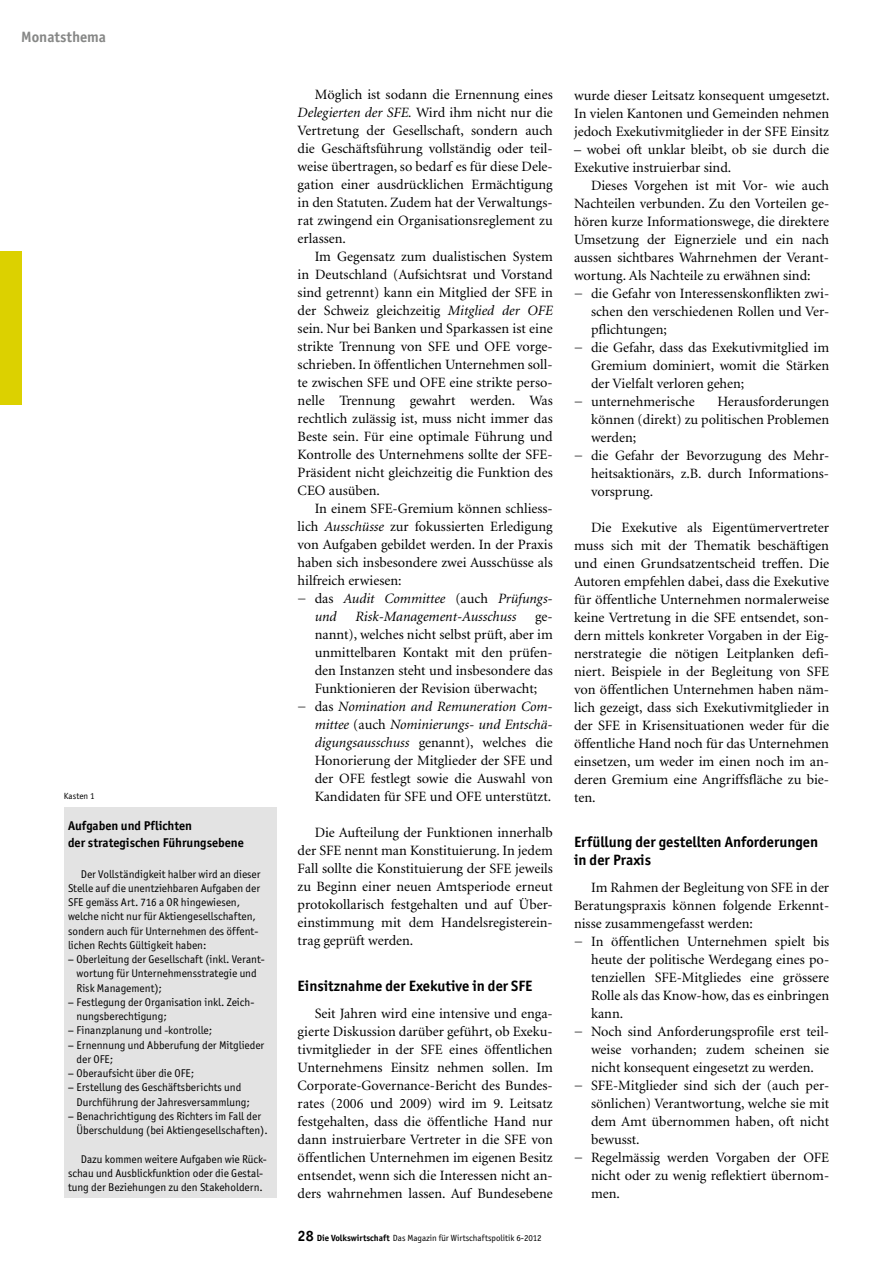
<style>
.page{position:relative;width:893px;height:1263px;background:#fff}
.page>*{position:absolute;margin:0;border:0;box-sizing:border-box;transform-origin:0 0}
.t1{font:700 15px/18px "Officina San ITC";color:#000}
.t2{font:700 15px "Officina San ITC";color:#868786}
.t3{font:14.25px/18px "Minion";color:#000;text-align:justify}
.t4{font:italic 14.25px "Minion";color:#000}
.t5{font:700 12.75px/16.5px "Officina San ITC";color:#000}
.t6{font:11.25px/14.2px "Officina San ITC";color:#000}
.t7{font:9px "Officina San ITC";color:#000}
.s1{font-style:italic}
.s2{font-style:normal}
.s3{font-weight:700;font-size:15px}
.s4{font-weight:700}
</style>
<div class="page">
<div style="left:0;top:252px;width:21px;height:153px;background:#dcd100"></div>
<div style="left:64px;top:807px;width:212px;height:390px;background:#e3e3e3"></div>
<p class="t2" style="left:21px;top:27px;width:86px">Monatsthema</p>
<p class="t7" style="left:64px;top:791px;width:32px">Kasten 1</p>
<p class="t5" style="left:68px;top:818px;width:177px">Aufgaben und Pflichten<br>der strategischen Führungsebene</p>
<p class="t6" style="left:81px;top:866px;width:181px">Der Vollständigkeit halber wird an dieser</p>
<p class="t6" style="left:68px;top:881px;width:194px">Stelle auf die unentziehbaren Aufgaben der</p>
<p class="t6" style="left:68px;top:895px;width:174px">SFE gemäss Art. 716 a OR hingewiesen,</p>
<p class="t6" style="left:68px;top:909px;width:189px">welche nicht nur für Aktiengesellschaften,</p>
<p class="t6" style="left:68px;top:924px;width:192px">sondern auch für Unternehmen des öffent-</p>
<p class="t6" style="left:68px;top:938px;width:140px">lichen Rechts Gültigkeit haben:</p>
<p class="t6" style="left:68px;top:952px;width:198px">− Oberleitung der Gesellschaft (inkl. Verant-</p>
<p class="t6" style="left:77px;top:966px;width:182px">wortung für Unternehmensstrategie und</p>
<p class="t6" style="left:77px;top:981px;width:87px">Risk Management);</p>
<p class="t6" style="left:68px;top:995px;width:188px">− Festlegung der Organisation inkl. Zeich-</p>
<p class="t6" style="left:77px;top:1009px;width:92px">nungsberechtigung;</p>
<p class="t6" style="left:68px;top:1023px;width:146px">− Finanzplanung und -kontrolle;</p>
<p class="t6" style="left:68px;top:1038px;width:198px">− Ernennung und Abberufung der Mitglieder</p>
<p class="t6" style="left:77px;top:1052px;width:38px">der OFE;</p>
<p class="t6" style="left:68px;top:1066px;width:127px">− Oberaufsicht über die OFE;</p>
<p class="t6" style="left:68px;top:1080px;width:175px">− Erstellung des Geschäftsberichts und</p>
<p class="t6" style="left:77px;top:1095px;width:175px">Durchführung der Jahresversammlung;</p>
<p class="t6" style="left:68px;top:1109px;width:195px">− Benachrichtigung des Richters im Fall der</p>
<p class="t6" style="left:77px;top:1123px;width:193px">Überschuldung (bei Aktiengesellschaften).</p>
<p class="t6" style="left:68px;top:1152px;width:200px;text-indent:13px">Dazu kommen weitere Aufgaben wie Rück&shy;schau und Ausblickfunktion oder die Gestal&shy;tung der Beziehungen zu den Stakeholdern.</p>
<p class="t3" style="left:298px;top:86px;width:257px;text-indent:17px">Möglich ist sodann die Ernennung eines <span class="s1">Delegierten der SFE.</span> Wird ihm nicht nur die Vertretung der Gesellschaft, sondern auch die Geschäftsführung vollständig oder teil&shy;weise übertragen, so bedarf es für diese Dele&shy;gation einer ausdrücklichen Ermächtigung in den Statuten. Zudem hat der Verwaltungs&shy;rat zwingend ein Organisationsreglement zu erlassen.</p>
<p class="t3" style="left:298px;top:248px;width:257px;text-indent:17px">Im Gegensatz zum dualistischen System in Deutschland (Aufsichtsrat und Vorstand sind getrennt) kann ein Mitglied der SFE in der Schweiz gleichzeitig <span class="s1">Mitglied der OFE </span>sein. Nur bei Banken und Sparkassen ist eine strikte Trennung von SFE und OFE vorge&shy;schrieben. In öffentlichen Unternehmen soll&shy;te zwischen SFE und OFE eine strikte perso&shy;nelle Trennung gewahrt werden. Was rechtlich zulässig ist, muss nicht immer das Beste sein. Für eine optimale Führung und Kontrolle des Unternehmens sollte der SFE-Präsident nicht gleichzeitig die Funktion des CEO ausüben.</p>
<p class="t3" style="left:315px;top:500px;width:240px">In einem SFE-Gremium können schliess-</p>
<p class="t3" style="left:298px;top:518px;width:257px">lich <span class="s1">Ausschüsse</span> zur fokussierten Erledigung</p>
<p class="t3" style="left:298px;top:536px;width:257px">von Aufgaben gebildet werden. In der Praxis</p>
<p class="t3" style="left:298px;top:554px;width:257px">haben sich insbesondere zwei Ausschüsse als</p>
<p class="t3" style="left:298px;top:572px;width:105px">hilfreich erwiesen:</p>
<p class="t4" style="left:298px;top:592px;width:257px"><span class="s2">− das</span> Audit Committee <span class="s2">(auch</span> Prüfungs-</p>
<p class="t4" style="left:315px;top:610px;width:24px">und</p>
<p class="t4" style="left:355px;top:610px;width:162px">Risk-Management-Ausschuss</p>
<p class="t3" style="left:535px;top:608px;width:19px">ge-</p>
<p class="t3" style="left:315px;top:626px;width:240px">nannt), welches nicht selbst prüft, aber im</p>
<p class="t3" style="left:315px;top:644px;width:240px">unmittelbaren Kontakt mit den prüfen-</p>
<p class="t3" style="left:315px;top:662px;width:240px">den Instanzen steht und insbesondere das</p>
<p class="t3" style="left:315px;top:680px;width:224px">Funktionieren der Revision überwacht;</p>
<p class="t4" style="left:298px;top:700px;width:257px"><span class="s2">− das</span> Nomination and Remuneration Com-</p>
<p class="t4" style="left:315px;top:718px;width:240px">mittee <span class="s2">(auch</span> Nominierungs- und Entschä-</p>
<p class="t3" style="left:315px;top:734px;width:240px"><span class="s1">digungsausschuss</span> genannt), welches die</p>
<p class="t3" style="left:315px;top:752px;width:240px">Honorierung der Mitglieder der SFE und</p>
<p class="t3" style="left:315px;top:770px;width:240px">der OFE festlegt sowie die Auswahl von</p>
<p class="t3" style="left:315px;top:788px;width:238px">Kandidaten für SFE und OFE unterstützt.</p>
<p class="t3" style="left:298px;top:824px;width:257px;text-indent:17px">Die Aufteilung der Funktionen innerhalb der SFE nennt man Konstituierung. In jedem Fall sollte die Konstituierung der SFE jeweils zu Beginn einer neuen Amtsperiode erneut protokollarisch festgehalten und auf Über&shy;einstimmung mit dem Handelsregisterein&shy;trag geprüft werden.</p>
<p class="t1" style="left:298px;top:976px;width:236px">Einsitznahme der Exekutive in der SFE</p>
<p class="t3" style="left:298px;top:1004px;width:257px;text-indent:17px">Seit Jahren wird eine intensive und enga&shy;gierte Diskussion darüber geführt, ob Exeku&shy;tivmitglieder in der SFE eines öffentlichen Unternehmens Einsitz nehmen sollen. Im Corporate-Governance-Bericht des Bundes&shy;rates (2006 und 2009) wird im 9. Leitsatz festgehalten, dass die öffentliche Hand nur dann instruierbare Vertreter in die SFE von öffentlichen Unternehmen im eigenen Besitz entsendet, wenn sich die Interessen nicht an&shy;ders wahrnehmen lassen. Auf Bundesebene</p>
<p class="t7" style="left:298px;top:1232px;width:246px"><span class="s3">28</span> <span class="s4">Die Volkswirtschaft</span> Das Magazin für Wirtschaftspolitik 6-2012</p>
<p class="t3" style="left:574px;top:86px;width:257px">wurde dieser Leitsatz konsequent umgesetzt.<br>In vielen Kantonen und Gemeinden nehmen jedoch Exekutivmitglieder in der SFE Einsitz</p>
<p class="t3" style="left:574px;top:140px;width:257px">– wobei oft unklar bleibt, ob sie durch die<br>Exekutive instruierbar sind.</p>
<p class="t3" style="left:591px;top:176px;width:240px">Dieses Vorgehen ist mit Vor- wie auch</p>
<p class="t3" style="left:574px;top:194px;width:257px">Nachteilen verbunden. Zu den Vorteilen ge-</p>
<p class="t3" style="left:574px;top:212px;width:257px">hören kurze Informationswege, die direktere</p>
<p class="t3" style="left:574px;top:230px;width:257px">Umsetzung der Eignerziele und ein nach</p>
<p class="t3" style="left:574px;top:248px;width:257px">aussen sichtbares Wahrnehmen der Verant-</p>
<p class="t3" style="left:574px;top:266px;width:238px">wortung. Als Nachteile zu erwähnen sind:</p>
<p class="t3" style="left:574px;top:284px;width:257px">− die Gefahr von Interessenskonflikten zwi-</p>
<p class="t3" style="left:591px;top:302px;width:240px">schen den verschiedenen Rollen und Ver-</p>
<p class="t3" style="left:591px;top:320px;width:77px">pflichtungen;</p>
<p class="t3" style="left:574px;top:338px;width:257px">− die Gefahr, dass das Exekutivmitglied im</p>
<p class="t3" style="left:591px;top:356px;width:240px">Gremium dominiert, womit die Stärken</p>
<p class="t3" style="left:591px;top:374px;width:155px">der Vielfalt verloren gehen;</p>
<p class="t3" style="left:574px;top:392px;width:122px">− unternehmerische</p>
<p class="t3" style="left:717px;top:392px;width:113px">Herausforderungen</p>
<p class="t3" style="left:591px;top:410px;width:240px">können (direkt) zu politischen Problemen</p>
<p class="t3" style="left:591px;top:428px;width:47px">werden;</p>
<p class="t3" style="left:574px;top:446px;width:257px">− die Gefahr der Bevorzugung des Mehr-</p>
<p class="t3" style="left:591px;top:464px;width:240px">heitsaktionärs, z.B. durch Informations-</p>
<p class="t3" style="left:591px;top:482px;width:64px">vorsprung.</p>
<p class="t3" style="left:574px;top:518px;width:257px;text-indent:17px">Die Exekutive als Eigentümervertreter muss sich mit der Thematik beschäftigen und einen Grundsatzentscheid treffen. Die Autoren empfehlen dabei, dass die Exekutive für öffentliche Unternehmen normalerweise keine Vertretung in die SFE entsendet, son&shy;dern mittels konkreter Vorgaben in der Eig&shy;nerstrategie die nötigen Leitplanken defi&shy;niert. Beispiele in der Begleitung von SFE von öffentlichen Unternehmen haben näm&shy;lich gezeigt, dass sich Exekutivmitglieder in der SFE in Krisensituationen weder für die öffentliche Hand noch für das Unternehmen einsetzen, um weder im einen noch im an&shy;deren Gremium eine Angriffsfläche zu bie&shy;ten.</p>
<p class="t1" style="left:574px;top:832px;width:246px">Erfüllung der gestellten Anforderungen in der Praxis</p>
<p class="t3" style="left:591px;top:878px;width:240px">Im Rahmen der Begleitung von SFE in der</p>
<p class="t3" style="left:574px;top:896px;width:257px">Beratungspraxis können folgende Erkennt-</p>
<p class="t3" style="left:574px;top:914px;width:180px">nisse zusammengefasst werden:</p>
<p class="t3" style="left:574px;top:932px;width:257px">− In öffentlichen Unternehmen spielt bis</p>
<p class="t3" style="left:591px;top:950px;width:240px">heute der politische Werdegang eines po-</p>
<p class="t3" style="left:591px;top:968px;width:240px">tenziellen SFE-Mitgliedes eine grössere</p>
<p class="t3" style="left:591px;top:986px;width:240px">Rolle als das Know-how, das es einbringen</p>
<p class="t3" style="left:591px;top:1004px;width:34px">kann.</p>
<p class="t3" style="left:574px;top:1022px;width:257px">− Noch sind Anforderungsprofile erst teil-</p>
<p class="t3" style="left:591px;top:1040px;width:240px">weise vorhanden; zudem scheinen sie</p>
<p class="t3" style="left:591px;top:1058px;width:224px">nicht konsequent eingesetzt zu werden.</p>
<p class="t3" style="left:574px;top:1076px;width:257px">− SFE-Mitglieder sind sich der (auch per-</p>
<p class="t3" style="left:591px;top:1094px;width:240px">sönlichen) Verantwortung, welche sie mit</p>
<p class="t3" style="left:591px;top:1112px;width:240px">dem Amt übernommen haben, oft nicht</p>
<p class="t3" style="left:591px;top:1130px;width:50px">bewusst.</p>
<p class="t3" style="left:574px;top:1148px;width:257px">− Regelmässig werden Vorgaben der OFE</p>
<p class="t3" style="left:591px;top:1166px;width:240px">nicht oder zu wenig reflektiert übernom-</p>
<p class="t3" style="left:591px;top:1184px;width:30px">men.</p>
</div>
